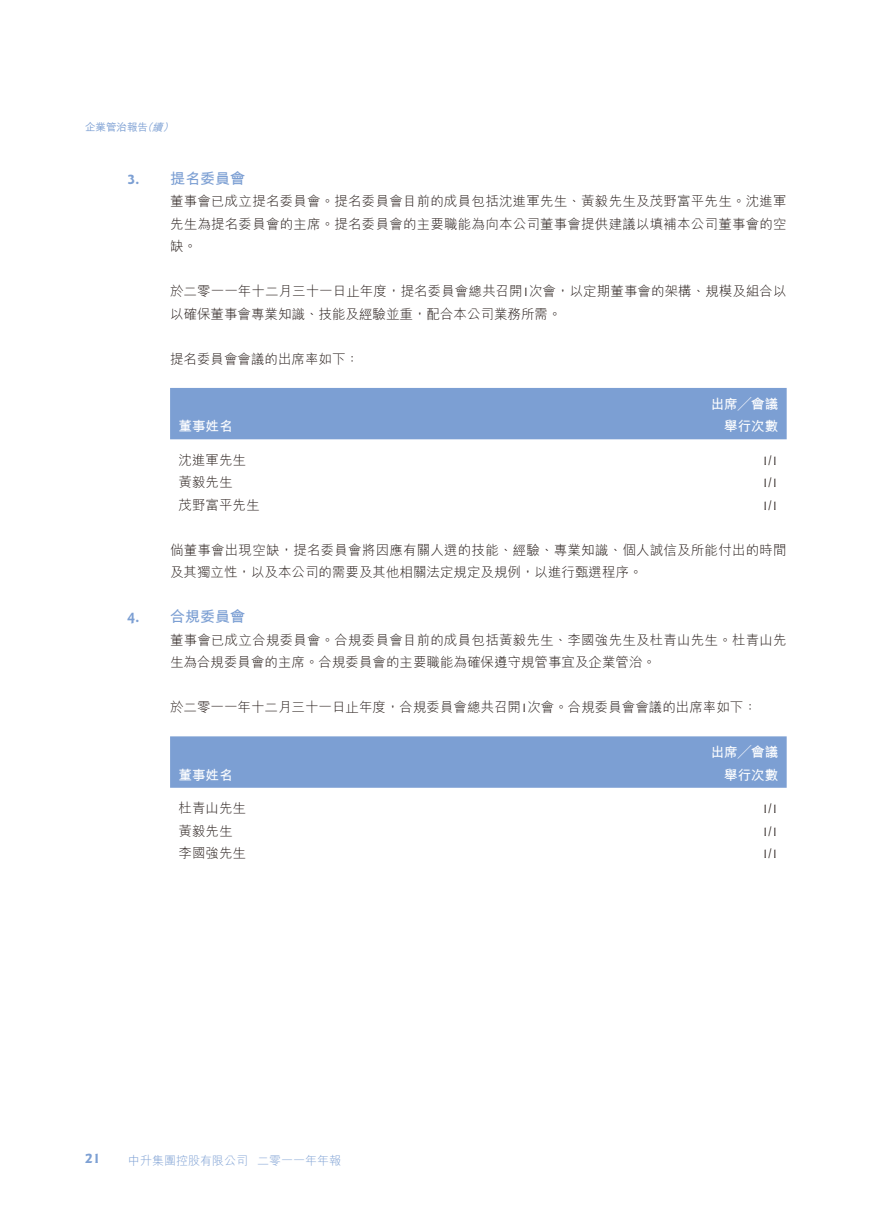
<style>
.page{position:relative;width:893px;height:1212px;background:#fff}
.page>*{position:absolute;margin:0;border:0;box-sizing:border-box;transform-origin:0 0}
.t1{font:15px "M Hei HK Bold E Ten B5 H";color:#7c9fd3}
.t2{font:700 15px "Goudy Sans Std";color:#7c9fd3}
.t3{font:13.5px/22.5px "M Hei HK Light E Ten B5 H";color:#231916}
.t4{font:13.5px/22.5px "M Hei HK Bold E Ten B5 H";color:#fff;text-align:right}
.t5{font:13.5px "Goudy Sans Std";color:#231916}
.t6{font:12px "M Hei HK Light E Ten B5 H";color:#7c9fd3}
.t7{font:10.5px "M Hei HK Medium E Ten B5 H";color:#7c9fd3}
.s1{font-style:italic}
.s2{font-family:"Goudy Sans Std";font-weight:700}
.s3{font-family:"Goudy Sans Std"}
</style>
<div class="page">
<div style="left:170px;top:388px;width:617px;height:51px;background:#7c9fd3"></div>
<div style="left:170px;top:736px;width:617px;height:52px;background:#7c9fd3"></div>
<p class="t7" style="left:85px;top:123px;width:92px">企業管治報告<span class="s1">（續）</span></p>
<p class="t1" style="left:128px;top:172px;width:119px"><span class="s2">3.</span> 提名委員會</p>
<p class="t3" style="left:170px;top:192px;width:618px;text-align:justify">董事會已成立提名委員會。提名委員會目前的成員包括沈進軍先生、黃毅先生及茂野富平先生。沈進軍先生為提名委員會的主席。提名委員會的主要職能為向本公司董事會提供建議以填補本公司董事會的空缺。</p>
<p class="t3" style="left:170px;top:282px;width:618px">於二零一一年十二月三十一日止年度，提名委員會總共召開<span class="s3">1</span>次會，以定期董事會的架構、規模及組合以以確保董事會專業知識、技能及經驗並重，配合本公司業務所需。</p>
<p class="t3" style="left:170px;top:349px;width:190px">提名委員會會議的出席率如下：</p>
<p class="t4" style="left:179px;top:417px;width:55px">董事姓名</p>
<p class="t4" style="left:711px;top:394px;width:69px">出席╱會議舉行次數</p>
<p class="t3" style="left:179px;top:450px;width:69px">沈進軍先生</p>
<p class="t5" style="left:762px;top:455px;width:18px">1/1</p>
<p class="t3" style="left:179px;top:473px;width:55px">黃毅先生</p>
<p class="t5" style="left:762px;top:477px;width:18px">1/1</p>
<p class="t3" style="left:179px;top:495px;width:82px">茂野富平先生</p>
<p class="t5" style="left:762px;top:500px;width:18px">1/1</p>
<p class="t3" style="left:170px;top:540px;width:618px">倘董事會出現空缺，提名委員會將因應有關人選的技能、經驗、專業知識、個人誠信及所能付出的時間及其獨立性，以及本公司的需要及其他相關法定規定及規例，以進行甄選程序。</p>
<p class="t1" style="left:128px;top:611px;width:119px"><span class="s2">4.</span> 合規委員會</p>
<p class="t3" style="left:170px;top:630px;width:618px">董事會已成立合規委員會。合規委員會目前的成員包括黃毅先生、李國強先生及杜青山先生。杜青山先生為合規委員會的主席。合規委員會的主要職能為確保遵守規管事宜及企業管治。</p>
<p class="t3" style="left:170px;top:698px;width:588px">於二零一一年十二月三十一日止年度，合規委員會總共召開<span class="s3">1</span>次會。合規委員會會議的出席率如下：</p>
<p class="t4" style="left:179px;top:765px;width:55px">董事姓名</p>
<p class="t4" style="left:711px;top:743px;width:69px">出席╱會議舉行次數</p>
<p class="t3" style="left:179px;top:798px;width:69px">杜青山先生</p>
<p class="t5" style="left:762px;top:803px;width:18px">1/1</p>
<p class="t3" style="left:179px;top:821px;width:55px">黃毅先生</p>
<p class="t5" style="left:762px;top:826px;width:18px">1/1</p>
<p class="t3" style="left:179px;top:843px;width:69px">李國強先生</p>
<p class="t5" style="left:762px;top:848px;width:18px">1/1</p>
<p class="t2" style="left:85px;top:1152px;width:17px">21</p>
<p class="t6" style="left:128px;top:1156px;width:214px">中升集團控股有限公司 二零一一年年報</p>
</div>
